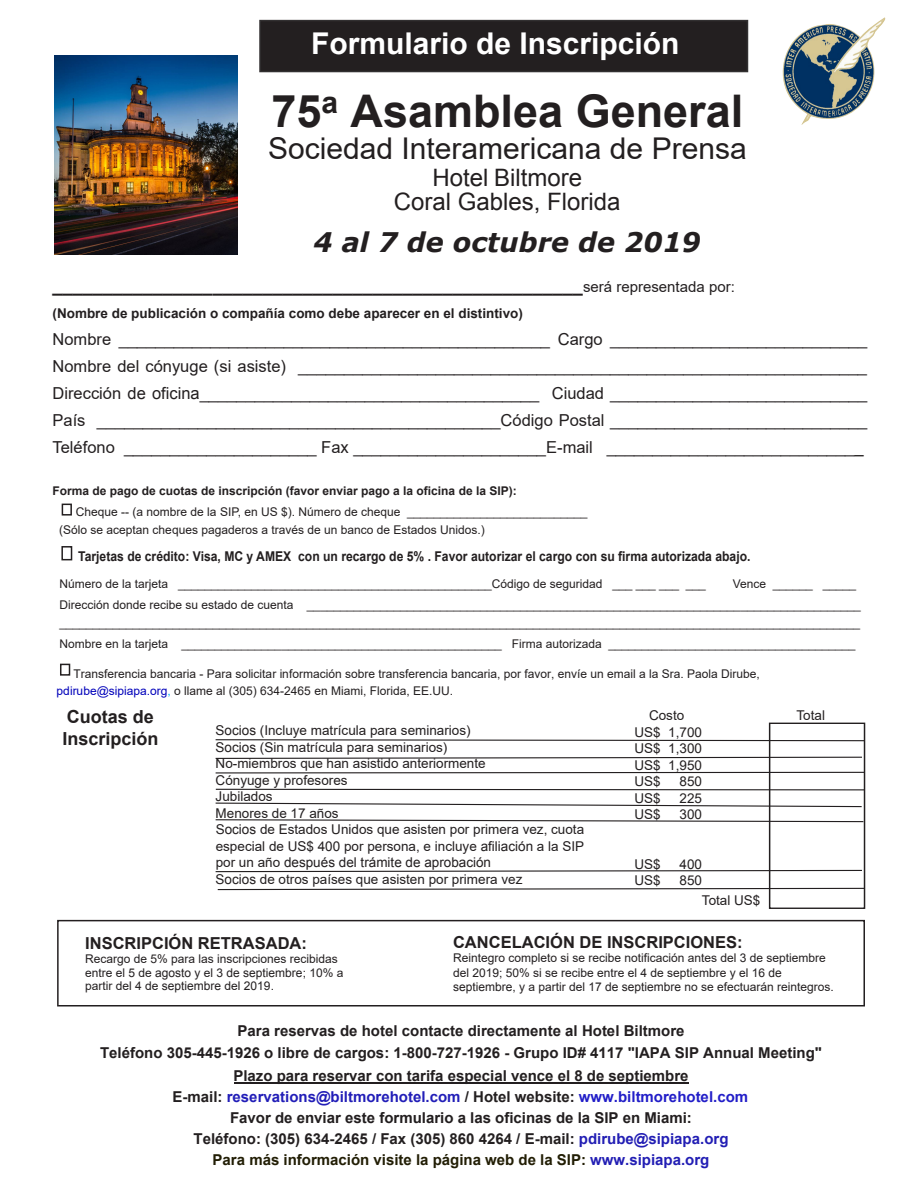
<style>
.page{position:relative;width:918px;height:1188px;background:#fff}
.page>*{position:absolute;margin:0;border:0;box-sizing:border-box;transform-origin:0 0}
.t1{font:700 45px "Arial";color:#231f20}
.t2{font:30px "Arial";color:#231f20}
.t3{font:700 30px "Arial";color:#fff}
.t4{font:italic 700 27px "Verdana";color:#231f20}
.t5{font:24px/24px "Arial";color:#231f20;text-align:center}
.t6{font:700 18px "Arial";color:#231f20}
.t7{font:16.5px/27px "Arial";color:#231f20;text-align:justify}
.t8{font:700 16.5px "Arial";color:#231f20}
.t9{font:700 15px/21px "Arial";color:#231f20;text-align:center}
.t10{font:13.5px/16.5px "Arial";color:#231f20;text-align:justify}
.t11{font:700 13.5px "Arial";color:#231f20;scale:.9 1}
.t12{font:700 13.5px "Arial";color:#231f20}
.t13{font:13.5px "Arial";color:#231f20}
.t14{font:12px/16.8px "Arial";color:#231f20}
.s1{font-style:inherit}
.s2{font-weight:400;font-size:15px}
.s3{font-weight:700}
.s4{color:#0000ba}
.s5{color:#00aeef}
.s6{color:#221eb9}
.s7{color:#221eb8}
.s8{color:#221ec8}
.s9{color:#221e1f}
.s10{color:#221eb4}
.s11{color:#221e05}
</style>
<div class="page">
<img style="left:782px;top:17px;width:104px;height:108px">
<div style="left:260px;top:21px;width:487px;height:51px;background:#231f20"></div>
<div style="left:259px;top:20px;width:489px;height:52px;border:2px solid #323031"></div>
<div style="left:62px;top:504px;width:10px;height:12px;border:2px solid #231f20"></div>
<div style="left:60px;top:664px;width:10px;height:12px;border:2px solid #231f20"></div>
<div style="left:57px;top:920px;width:808px;height:87px;border:2px solid #231f20"></div>
<div style="left:769px;top:723px;width:96px;height:186px;background:#fff;border:1px solid #231f20"></div>
<svg style="left:215px;top:739px;width:651px;height:3px"></svg>
<svg style="left:215px;top:802px;width:647px;height:6px"></svg>
<svg style="left:215px;top:788px;width:650px;height:3px"></svg>
<svg style="left:215px;top:771px;width:651px;height:3px"></svg>
<svg style="left:215px;top:756px;width:647px;height:4px"></svg>
<svg style="left:215px;top:869px;width:647px;height:4px"></svg>
<svg style="left:215px;top:819px;width:650px;height:4px"></svg>
<svg style="left:217px;top:887px;width:648px;height:4px"></svg>
<div style="left:61px;top:546px;width:11px;height:14px;border:2px solid #231f20"></div>
<img style="left:55px;top:56px;width:183px;height:198px">
<hr style="left:234px;top:1083px;width:454px;height:1px;background:#231f20">
<p class="t3" style="left:311px;top:23px;width:370px">Formulario de Inscripción</p>
<p class="t1" style="left:271px;top:79px;width:473px">7<span class="s1">5</span><sup>a</sup> Asamblea General</p>
<p class="t2" style="left:268px;top:128px;width:480px">Sociedad Interamericana de Prensa</p>
<p class="t5" style="left:394px;top:165px;width:228px"><span class="s1">Hotel</span> Biltmore<br>Coral Gables, Florida</p>
<p class="t4" style="left:314px;top:223px;width:389px"><span class="s1">4</span> al <span class="s1">7</span> de octubre de 201<span class="s1">9</span></p>
<p class="t6" style="left:53px;top:273px;width:684px">_____________________________________________________<span class="s2">será representada por:</span></p>
<p class="t12" style="left:53px;top:305px;width:472px">(Nombre de publicación o compañía como debe aparecer en el distintivo)</p>
<p class="t7" style="left:53px;top:326px;width:816px">Nombre _______________________________________________ Cargo ____________________________ Nombre del cónyuge (si asiste) ______________________________________________________________ Dirección <span class="s1">de oficina</span>_____________________________________ Ciudad ____________________________ País ____________________________________________Código Postal ____________________________ Teléfono _____________________ Fax _____________________<span class="s1">E</span>-mail ___________________________<span class="s1">_</span></p>
<p class="t14" style="left:76px;top:480px;width:513px;line-height:21px;text-indent:-23px"><span class="s3">Forma de pago de cuotas de inscripción (favor enviar pago a la oficina de la SIP):<br></span>Cheque -- (a nombre de la SIP, en US $). Número de cheque ___________________________</p>
<p class="t14" style="left:59px;top:521px;width:427px">(Sólo se aceptan cheques pagaderos a través de un banco de Estados Unidos.)</p>
<p class="t11" style="left:78px;top:547px;width:748px">Tarjetas de crédito: Visa, MC y AMEX con un recargo de 5% . Favor autorizar el cargo con su firma autorizada abajo.</p>
<p class="t14" style="left:60px;top:575px;width:648px">Número de la tarjeta _______________________________________________Código de seguridad ___ ___ ___ ___</p>
<p class="t14" style="left:733px;top:575px;width:125px">Vence ______ _____</p>
<p class="t14" style="left:60px;top:596px;width:803px">Dirección donde recibe su estado de cuenta ___________________________________________________________________________________</p>
<p class="t14" style="left:60px;top:614px;width:802px">________________________________________________________________________________________________________________________</p>
<p class="t14" style="left:60px;top:635px;width:797px">Nombre en la tarjeta ________________________________________________ Firma autorizada _____________________________________</p>
<p class="t14" style="left:57px;top:665px;width:705px;text-indent:17px">Transferencia bancaria - Para solicitar información sobre transferencia bancaria, por favor, envíe un email a la Sra. Paola Dirube, <span class="s4">pdirube@sipiapa.org</span><span class="s5">,</span> o llame al (305) 634-2465 en Miami, Florida, EE.UU.</p>
<p class="t6" style="left:67px;top:704px;width:89px">Cuotas de</p>
<p class="t6" style="left:62px;top:726px;width:98px">Inscripción</p>
<p class="t10" style="left:216px;top:722px;width:257px"><span class="s1">Socios (I</span>ncluye matrícula para seminarios<span class="s1">)</span></p>
<p class="t10" style="left:649px;top:707px;width:37px">Costo</p>
<p class="t10" style="left:797px;top:707px;width:30px">Total</p>
<p class="t10" style="left:635px;top:723px;width:69px">US$ 1,700</p>
<p class="t10" style="left:635px;top:740px;width:69px">US$ 1,300</p>
<p class="t10" style="left:635px;top:756px;width:69px">US$ 1,950</p>
<p class="t10" style="left:635px;top:773px;width:28px">US$</p>
<p class="t10" style="left:680px;top:773px;width:24px">850</p>
<p class="t10" style="left:635px;top:789px;width:28px">US$</p>
<p class="t10" style="left:680px;top:789px;width:24px">225</p>
<p class="t10" style="left:635px;top:806px;width:28px">US$</p>
<p class="t10" style="left:680px;top:806px;width:24px">300</p>
<p class="t10" style="left:635px;top:855px;width:28px">US$</p>
<p class="t13" style="left:680px;top:855px;width:24px">400</p>
<p class="t10" style="left:635px;top:872px;width:28px">US$</p>
<p class="t10" style="left:680px;top:872px;width:24px">850</p>
<p class="t10" style="left:702px;top:892px;width:60px">Total US$</p>
<p class="t10" style="left:216px;top:739px;width:233px"><span class="s1">Socios (S</span>in matrícula para seminarios<span class="s1">)</span></p>
<p class="t10" style="left:216px;top:755px;width:272px">No-miembros que han asistido anteriormente</p>
<p class="t10" style="left:216px;top:772px;width:134px">Cónyuge y profesores</p>
<p class="t10" style="left:216px;top:788px;width:59px">Jubilados</p>
<p class="t10" style="left:216px;top:805px;width:125px">Menores de 17 años</p>
<p class="t10" style="left:216px;top:821px;width:370px"><span class="s1">Socios</span> de Estados Unidos que asisten por primera vez, cuota especial de US$ <span class="s1">400</span> por persona, e incluye afiliación a la SIP por un año después del trámite de aprobación</p>
<p class="t10" style="left:216px;top:871px;width:308px"><span class="s1">Socios</span> de otros países que asisten por primera vez</p>
<p class="t8" style="left:453px;top:931px;width:291px">CANCELACIÓN DE INSCRIPCIONES:</p>
<p class="t14" style="left:453px;top:950px;width:374px;line-height:15.5px">Reintegro completo si se recibe notificación antes del <span class="s1">3</span> de septiembre del 201<span class="s1">9</span>; 50% si se recibe entre el <span class="s1">4</span> de septiembre y el 1<span class="s1">6 de</span></p>
<p class="t14" style="left:453px;top:979px;width:382px"><span class="s1">septiembre</span>, y a partir del <span class="s1">17 de septiembre</span> no se efectuarán reintegros.</p>
<p class="t9" style="left:100px;top:1020px;width:723px;line-height:22.5px"><span class="s1">Para reservas de hotel contacte directamente al Hotel</span> Biltmore<br>Teléfono 305-445-1926 o libre de cargos: 1-800-727-1926 - Grupo ID# 4117 "IAPA SIP Annual Meeting"<br>Plazo para reservar con tarifa especial vence el 8 de septiembre</p>
<p class="t9" style="left:173px;top:1087px;width:577px">E-mail: <span class="s6">r</span><span class="s7">eservations@biltmorehotel.com</span> / Hotel website: <span class="s8">www.biltmorehotel.com </span><span class="s9">Favor de enviar este formulario a las oficinas de la SIP en Miami:<br></span>Teléfono: (305) 634-2465 / Fax (305) 860 4264 / E-mail: <span class="s10">pdirube@sipiapa.org<br></span><span class="s11">Para más información visite la página web de la SIP:</span> <span class="s10">www.sipiapa.org</span></p>
<p class="t8" style="left:85px;top:932px;width:223px">INSCRIPCIÓN RETRASADA:</p>
<p class="t14" style="left:85px;top:951px;width:260px;line-height:14.5px">Recargo de 5% para las inscripciones recibidas entre el <span class="s1">5</span> de <span class="s1">agosto</span> y el <span class="s1">3 de septiembre</span>; 10% a</p>
<p class="t14" style="left:85px;top:977px;width:190px">partir del <span class="s1">4</span> de <span class="s1">septiembre</span> del <span class="s1">2019</span>.</p>
</div>
